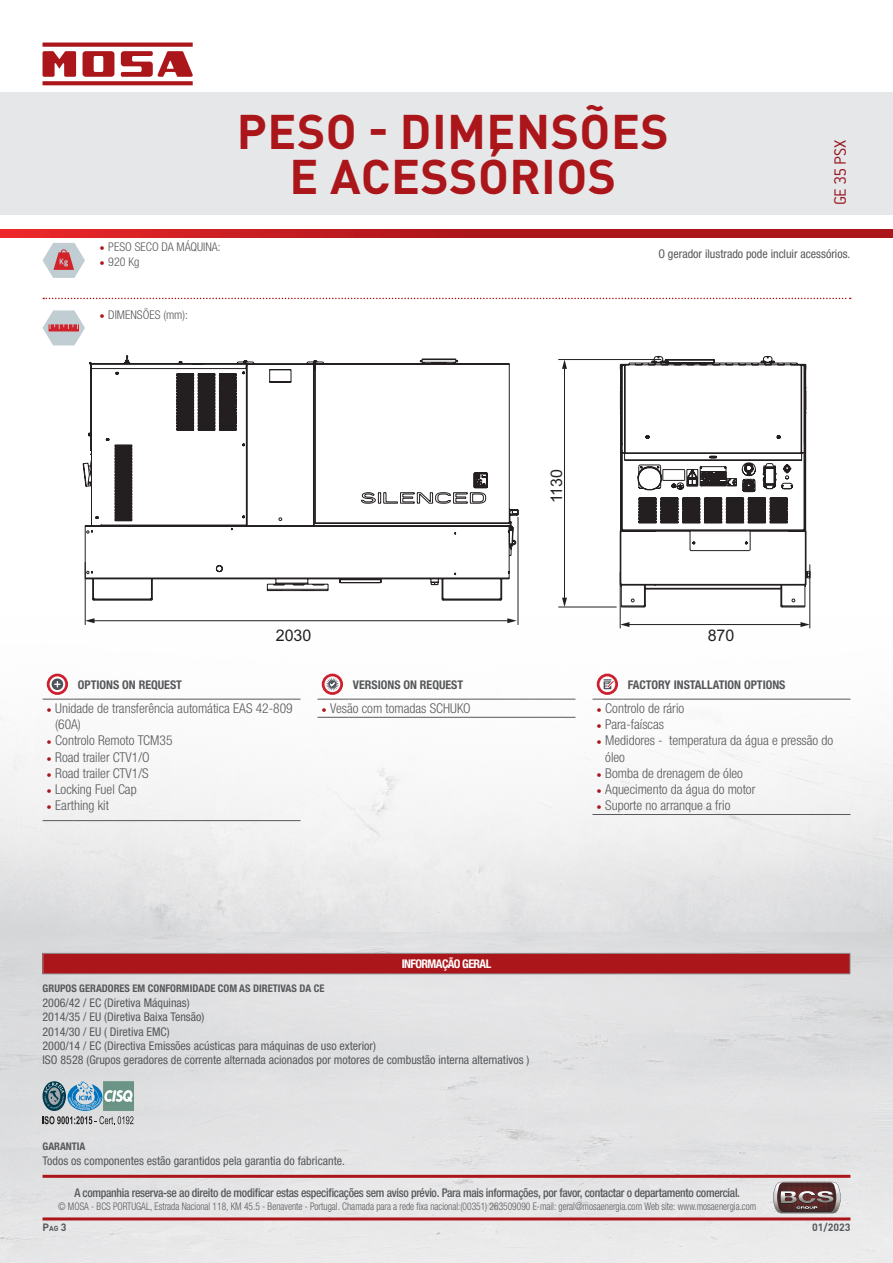
<style>
.page{position:relative;width:893px;height:1263px;background:#fff}
.page>*{position:absolute;margin:0;border:0;box-sizing:border-box;transform-origin:0 0}
.Stile_Titolo_GE{font:700 48px "DIN Pro";letter-spacing:.01em;color:#ab161a}
.Macchina_Laterale{font:300 18px "Conduit ITC";letter-spacing:-.015em;color:#991a25}
.t1{font:16.05px "Arial";color:#231f20}
.t2{font:300 condensed 13.5px/16.2px "Helvetica Neue LTW1 G";color:#57585a}
.Stile_DATI_TECNICI{font:condensed 12px/14.4px "Helvetica Neue LTW1 G";color:#57585a}
.t3{font:500 condensed 12px "Helvetica Neue LTW1 G";letter-spacing:-.025em;color:#57585a}
.t4{font:700 condensed 12px "Helvetica Neue LTW1 G";color:#57585a}
.t5{font:300 condensed 12px "Helvetica Neue LTW1 G";color:#57585a}
.t6{font:700 condensed 12px "Helvetica Neue LTW1 G";letter-spacing:-.05em;color:#fff}
.t7{font:300 condensed 10.5px "Helvetica Neue LTW1 G";color:#57585a;scale:.9 1}
.t8{font:700 condensed 10.5px "Helvetica Neue LTW1 G";color:#57585a}
.Titoli_Dati_Tecnici{font:700 10.5px "DIN Pro";color:#57585a}
.s1{color:#ab161a}
.s2{font-size:7.35px}
</style>
<div class="page">
<img style="left:0;top:577px;width:893px;height:686px">
<svg style="left:43px;top:43px;width:150px;height:42px"></svg>
<div style="left:0;top:92px;width:893px;height:123px;background:#e6e7e9"></div>
<hr style="left:43px;top:1175px;width:807px;height:3px;background:#ab161a">
<hr style="left:43px;top:1217px;width:807px;height:3px;background:#ab161a">
<svg style="left:773px;top:1182px;width:68px;height:31px;background:#785f5f"></svg>
<svg style="left:1px;top:230px;width:892px;height:7px;background:#bc1a1e"></svg>
<div style="left:43px;top:953px;width:807px;height:21px;background:#ab161a"></div>
<hr style="left:43px;top:953px;width:807px;height:1px;background:#939598">
<svg style="left:43px;top:954px;width:1px;height:19px"></svg>
<svg style="left:850px;top:954px;width:1px;height:19px"></svg>
<hr style="left:43px;top:973px;width:807px;height:1px;background:#939598">
<svg style="left:43px;top:1081px;width:90px;height:43px;background:#8fa9b0"></svg>
<svg style="left:43px;top:310px;width:42px;height:35px"></svg>
<svg style="left:43px;top:243px;width:42px;height:35px"></svg>
<svg style="left:43px;top:298px;width:808px;height:1px"></svg>
<hr style="left:43px;top:699px;width:31px;height:1px;background:#57585a">
<hr style="left:74px;top:699px;width:226px;height:1px;background:#57585a">
<hr style="left:43px;top:820px;width:31px;height:1px;background:#57585a">
<hr style="left:74px;top:820px;width:226px;height:1px;background:#57585a">
<div style="left:47px;top:674px;width:21px;height:21px;border:3px solid #cd1f2e;border-radius:50%"></div>
<svg style="left:51px;top:678px;width:13px;height:13px"></svg>
<hr style="left:592px;top:699px;width:31px;height:1px;background:#57585a">
<hr style="left:623px;top:699px;width:227px;height:1px;background:#57585a">
<hr style="left:592px;top:814px;width:31px;height:1px;background:#57585a">
<hr style="left:623px;top:814px;width:227px;height:1px;background:#57585a">
<div style="left:597px;top:674px;width:21px;height:21px;border:3px solid #cd1f2e;border-radius:50%"></div>
<svg style="left:604px;top:679px;width:10px;height:10px"></svg>
<hr style="left:317px;top:699px;width:32px;height:1px;background:#57585a">
<hr style="left:349px;top:699px;width:226px;height:1px;background:#57585a">
<hr style="left:317px;top:717px;width:32px;height:1px;background:#57585a">
<hr style="left:349px;top:717px;width:226px;height:1px;background:#57585a">
<div style="left:322px;top:674px;width:21px;height:21px;border:3px solid #cd1f2e;border-radius:50%"></div>
<svg style="left:325px;top:677px;width:14px;height:14px"></svg>
<hr style="left:558px;top:607px;width:59px;height:1px;background:#231f20">
<hr style="left:558px;top:359px;width:103px;height:1px;background:#231f20">
<hr style="left:564px;top:367px;width:1px;height:232px;background:#231f20">
<svg style="left:562px;top:360px;width:5px;height:9px"></svg>
<svg style="left:562px;top:598px;width:5px;height:9px"></svg>
<hr style="left:620px;top:572px;width:1px;height:56px;background:#231f20">
<hr style="left:809px;top:564px;width:1px;height:64px;background:#231f20">
<hr style="left:628px;top:624px;width:174px;height:1px;background:#231f20">
<svg style="left:800px;top:622px;width:10px;height:5px"></svg>
<svg style="left:620px;top:622px;width:9px;height:5px"></svg>
<svg style="left:620px;top:356px;width:187px;height:9px"></svg>
<svg style="left:620px;top:365px;width:190px;height:243px"></svg>
<svg style="left:621px;top:463px;width:184px;height:145px"></svg>
<hr style="left:85px;top:562px;width:1px;height:63px;background:#231f20">
<hr style="left:518px;top:517px;width:1px;height:108px;background:#231f20">
<hr style="left:93px;top:620px;width:416px;height:1px;background:#231f20">
<svg style="left:85px;top:618px;width:10px;height:5px"></svg>
<svg style="left:507px;top:618px;width:10px;height:5px"></svg>
<svg style="left:83px;top:356px;width:436px;height:245px"></svg>
<p class="t5" style="left:100px;top:240px;width:123px"><span class="s1">•</span> PESO SECO DA MÁQUINA:</p>
<p class="t5" style="left:100px;top:255px;width:41px"><span class="s1">•</span> 920 Kg</p>
<p class="t5" style="left:100px;top:308px;width:90px"><span class="s1">•</span> DIMENSÕES (mm):</p>
<p class="Stile_Titolo_GE" style="left:237px;top:99px;width:434px">PESO - DIMENSÕES</p>
<p class="Stile_Titolo_GE" style="left:290px;top:144px;width:328px">E ACESSÓRIOS</p>
<p class="Macchina_Laterale" style="left:830px;top:205px;width:67px;rotate:-90deg">GE 35 PSX</p>
<p class="Stile_DATI_TECNICI" style="left:658px;top:246px;width:194px">O gerador ilustrado pode incluir acessórios.</p>
<p class="t1" style="left:545px;top:502px;width:35px;rotate:-90deg">1130</p>
<p class="t1" style="left:276px;top:624px;width:37px">2030</p>
<p class="t1" style="left:708px;top:625px;width:28px">870</p>
<p class="t4" style="left:78px;top:677px;width:106px">OPTIONS ON REQUEST</p>
<p class="t2" style="left:55px;top:700px;width:239px;text-indent:-9px"><span class="s1">•</span> Unidade de transferência automática EAS 42-809 (60A)</p>
<p class="t2" style="left:47px;top:733px;width:127px"><span class="s1">•</span> Controlo Remoto TCM35</p>
<p class="t2" style="left:47px;top:749px;width:104px"><span class="s1">•</span> Road trailer CTV1/O</p>
<p class="t2" style="left:47px;top:765px;width:103px"><span class="s1">•</span> Road trailer CTV1/S</p>
<p class="t2" style="left:47px;top:781px;width:91px"><span class="s1">•</span> Locking Fuel Cap</p>
<p class="t2" style="left:47px;top:797px;width:64px"><span class="s1">•</span> Earthing kit</p>
<p class="t4" style="left:353px;top:677px;width:112px">VERSIONS ON REQUEST</p>
<p class="t2" style="left:322px;top:700px;width:150px"><span class="s1">•</span> Vesão com tomadas SCHUKO</p>
<p class="t6" style="left:402px;top:956px;width:91px">INFORMAÇÃO GERAL</p>
<p class="t8" style="left:43px;top:982px;width:283px">GRUPOS GERADORES EM CONFORMIDADE COM AS DIRETIVAS DA CE</p>
<p class="Stile_DATI_TECNICI" style="left:43px;top:995px;width:488px">2006/42 / EC (Diretiva Máquinas)<br>2014/35 / EU (Diretiva Baixa Tensão)<br>2014/30 / EU ( Diretiva EMC)<br>2000/14 / EC (Directiva Emissões acústicas para máquinas de uso exterior)<br>ISO 8528 (Grupos geradores de corrente alternada acionados por motores de combustão interna alternativos )</p>
<p class="t8" style="left:43px;top:1140px;width:44px">GARANTIA</p>
<p class="Stile_DATI_TECNICI" style="left:43px;top:1153px;width:304px">Todos os componentes estão garantidos pela garantia do fabricante.</p>
<p class="t4" style="left:628px;top:677px;width:159px">FACTORY INSTALLATION OPTIONS</p>
<p class="t2" style="left:597px;top:700px;width:89px"><span class="s1">•</span> Controlo de rário</p>
<p class="t2" style="left:597px;top:716px;width:69px"><span class="s1">•</span> Para-faíscas</p>
<p class="t2" style="left:605px;top:733px;width:230px;text-indent:-9px"><span class="s1">•</span> Medidores - temperatura da água e pressão do óleo</p>
<p class="t2" style="left:597px;top:765px;width:148px"><span class="s1">•</span> Bomba de drenagem de óleo</p>
<p class="t2" style="left:597px;top:781px;width:160px"><span class="s1">•</span> Aquecimento da água do motor</p>
<p class="t2" style="left:597px;top:797px;width:135px"><span class="s1">•</span> Suporte no arranque a frio</p>
<p class="t3" style="left:74px;top:1186px;width:667px">A companhia reserva-se ao direito de modificar estas especificações sem aviso prévio. Para mais informações, por favor, contactar o departamento comercial.</p>
<p class="t7" style="left:58px;top:1200px;width:777px">© MOSA - BCS PORTUGAL, Estrada Nacional 118, KM 45.5 - Benavente - Portugal. Chamada para a rede fixa nacional:(00351) 263509090 E-mail: geral@mosaenergia.com Web site: www.mosaenergia.com</p>
<p class="Titoli_Dati_Tecnici" style="left:43px;top:1220px;width:26px">P<span class="s2">ag</span> 3</p>
<p class="Titoli_Dati_Tecnici" style="left:812px;top:1220px;width:40px">01/2023</p>
</div>
